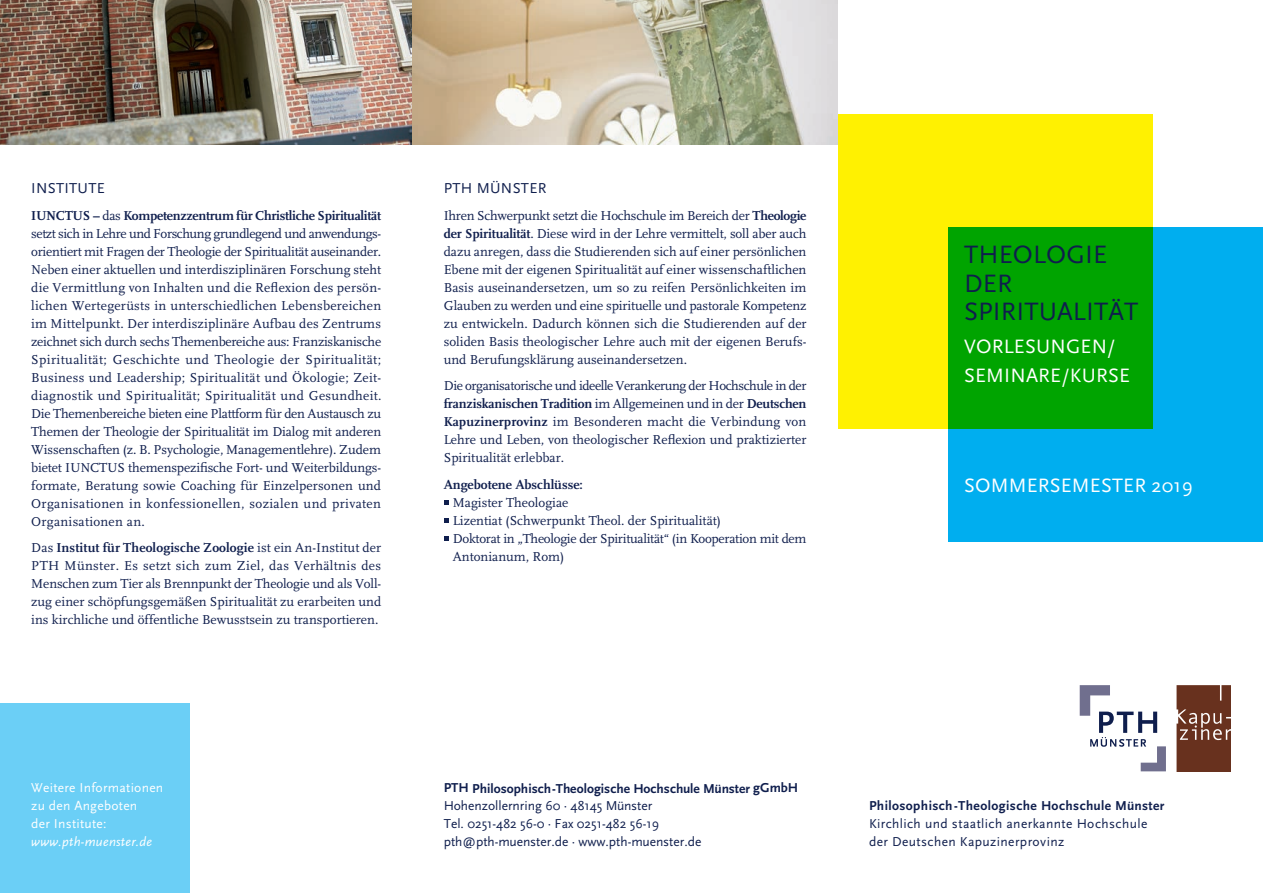
<style>
.page{position:relative;width:1263px;height:893px;background:#fff}
.page>*{position:absolute;margin:0;border:0;box-sizing:border-box;transform-origin:0 0}
.t1{font:26.25px/28.5px "Scala Sans";letter-spacing:.005em;color:#0f1e4d}
.t2{font:20.25px/28.5px "Scala Sans";letter-spacing:.01em;color:#fff}
.t3{font:15px "Scala Sans";letter-spacing:.02em;color:#0f1e4d}
.t4{font:13.5px/18px "Scala";color:#0f1e4d;text-align:justify}
.t5{font:13.5px/18px "Scala Sans";color:#0f1e4d}
.t6{font:13.5px/18px "Scala Sans";letter-spacing:.03em;color:#0f1e4d}
.t7{font:700 13.5px "Scala Sans";color:#0f1e4d}
.t8{font:13.5px/18px "Scala Sans";letter-spacing:.02em;color:#fff}
.t9{font:700 13.5px "Scala Sans";letter-spacing:.03em;color:#0f1e4d}
.t10{font:700 13.5px "Scala";color:#0f1e4d}
.t11{font:italic 13.5px "Scala Sans";letter-spacing:.02em;color:#fff}
.s1{font-weight:700}
</style>
<div class="page">
<div style="left:0;top:703px;width:190px;height:190px;background:#6bcff6"></div>
<svg style="left:1080px;top:685px;width:86px;height:86px"></svg>
<svg style="left:1176px;top:685px;width:54px;height:86px;background:#764432"></svg>
<svg style="left:444px;top:500px;width:4px;height:5px"></svg>
<svg style="left:444px;top:518px;width:4px;height:5px"></svg>
<svg style="left:444px;top:536px;width:4px;height:5px"></svg>
<div style="left:838px;top:114px;width:314px;height:314px;background:#fff101"></div>
<svg style="left:948px;top:228px;width:315px;height:314px;background:#00a98a"></svg>
<img style="left:0;top:0;width:838px;height:144px">
<p class="t3" style="left:31px;top:180px;width:75px">INSTITUTE</p>
<p class="t4" style="left:31px;top:207px;width:352px"><span class="s1">IUNCTUS –</span> das <span class="s1">Kompetenzzentrum für Christliche Spiritualität </span>setzt sich in Lehre und Forschung grundlegend und anwendungs&shy;orientiert mit Fragen der Theologie der Spiritualität auseinander.<br>Neben einer aktuellen und interdisziplinären Forschung steht die Vermittlung von Inhalten und die Reflexion des persön&shy;lichen Wertegerüsts in unterschiedlichen Lebensbereichen im Mittelpunkt. Der interdisziplinäre Aufbau des Zentrums zeichnet sich durch sechs Themenbereiche aus: Franziskanische Spiritualität; Geschichte und Theologie der Spiritualität; Business und Leadership; Spiritualität und Ökologie; Zeit&shy;diagnostik und Spiritualität; Spiritualität und Gesundheit.<br>Die Themenbereiche bieten eine Plattform für den Austausch zu Themen der Theologie der Spiritualität im Dialog mit anderen Wissenschaften (z. B. Psychologie, Managementlehre). Zudem bietet IUNCTUS themenspezifische Fort- und Weiterbildungs&shy;formate, Beratung sowie Coaching für Einzelpersonen und Organisationen in konfessionellen, sozialen und privaten Organisationen an.</p>
<p class="t4" style="left:31px;top:539px;width:351px">Das <span class="s1">Institut für Theologische Zoologie</span> ist ein An-Institut der PTH Münster. Es setzt sich zum Ziel, das Verhältnis des Menschen zum Tier als Brennpunkt der Theologie und als Voll&shy;zug einer schöpfungsgemäßen Spiritualität zu erarbeiten und ins kirchliche und öffentliche Bewusstsein zu transportieren.</p>
<p class="t8" style="left:31px;top:779px;width:134px">Weitere Informationen zu den Angeboten<br>der Institute:</p>
<p class="t11" style="left:31px;top:834px;width:122px">www.pth-muenster.de</p>
<p class="t3" style="left:444px;top:180px;width:104px">PTH MÜNSTER</p>
<p class="t4" style="left:444px;top:207px;width:364px">Ihren Schwerpunkt setzt die Hochschule im Bereich der <span class="s1">Theologie der Spiritualität</span>. Diese wird in der Lehre vermittelt, soll aber auch dazu anregen, dass die Studierenden sich auf einer persönlichen Ebene mit der eigenen Spiritualität auf einer wissenschaftlichen Basis auseinandersetzen, um so zu reifen Persönlichkeiten im Glauben zu werden und eine spirituelle und pastorale Kompetenz zu entwickeln. Dadurch können sich die Studierenden auf der soliden Basis theologischer Lehre auch mit der eigenen Berufs&shy;und Berufungsklärung auseinandersetzen.</p>
<p class="t4" style="left:444px;top:377px;width:364px">Die organisatorische und ideelle Verankerung der Hochschule in der <span class="s1">franziskanischen Tradition</span> im Allgemeinen und in der <span class="s1">Deutschen Kapuzinerprovinz</span> im Besonderen macht die Verbindung von Lehre und Leben, von theologischer Reflexion und praktizierter Spiritualität erlebbar.</p>
<p class="t10" style="left:444px;top:477px;width:141px">Angebotene Abschlüsse:</p>
<p class="t4" style="left:453px;top:494px;width:355px;text-align:left">Magister Theologiae<br>Lizentiat (Schwerpunkt Theol. der Spiritualität)<br>Doktorat in „Theologie der Spiritualität“ (in Kooperation mit dem Antonianum, Rom)</p>
<p class="t7" style="left:444px;top:781px;width:356px">PTH Philosophisch-Theologische Hochschule Münster gGmbH</p>
<p class="t5" style="left:444px;top:797px;width:259px">Hohenzollernring 60 · 48145 Münster<br>Tel. 0251-482 56-0 · Fax 0251-482 56-19 pth@pth-muenster.de · www.pth-muenster.de</p>
<h1 class="t1" style="left:964px;top:241px;width:176px">THEOLOGIE<br>DER<br>SPIRITUALITÄT</h1>
<h2 class="t2" style="left:964px;top:333px;width:167px">VORLESUNGEN/<br>SEMINARE/KURSE</h2>
<h2 class="t2" style="left:964px;top:471px;width:230px">SOMMERSEMESTER 2019</h2>
<p class="t9" style="left:869px;top:798px;width:297px">Philosophisch-Theologische Hochschule Münster</p>
<p class="t6" style="left:869px;top:815px;width:280px">Kirchlich und staatlich anerkannte Hochschule der Deutschen Kapuzinerprovinz</p>
</div>
